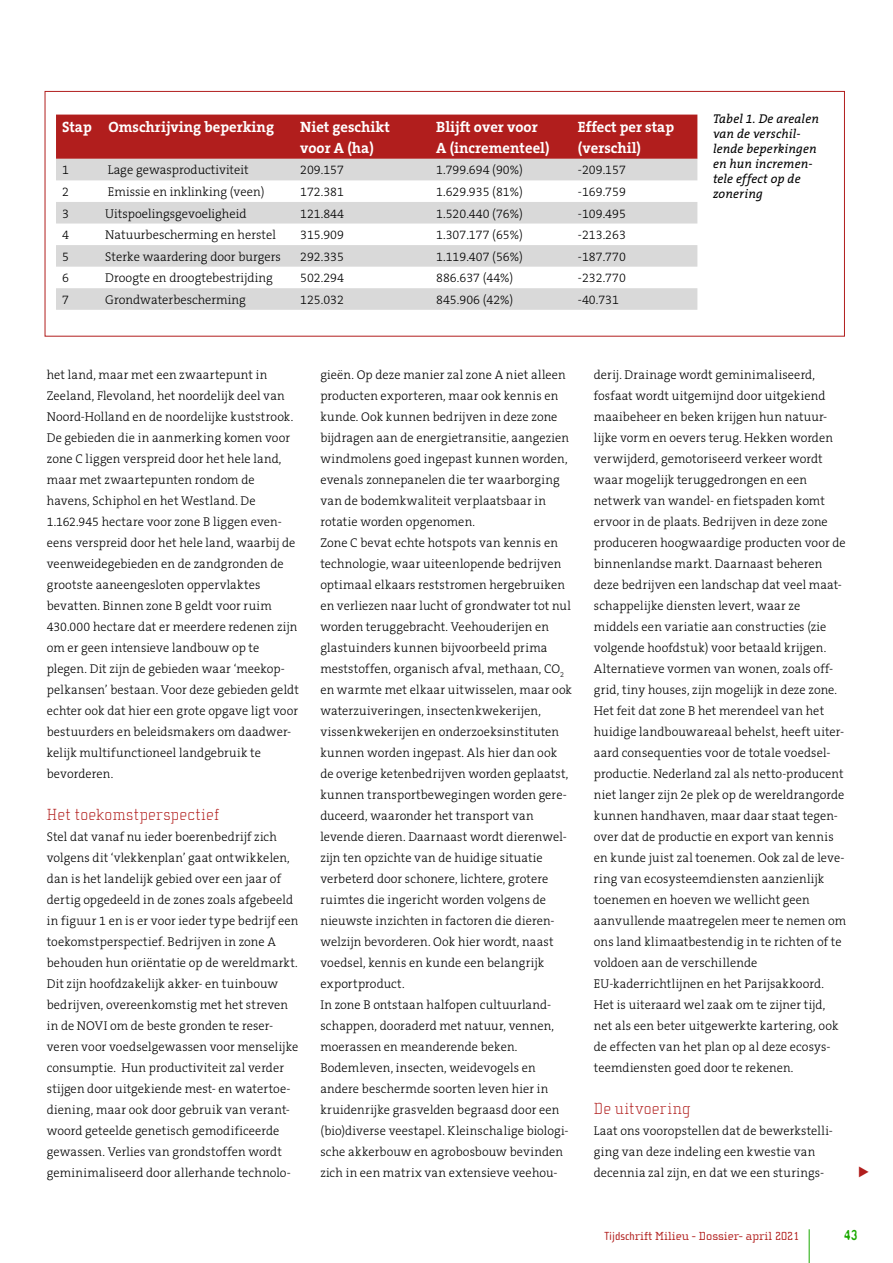
<style>
.page{position:relative;width:893px;height:1263px;background:#fff}
.page>*{position:absolute;margin:0;border:0;box-sizing:border-box;transform-origin:0 0}
.t1{font:100 16.5px "Cholla Slab OT";letter-spacing:.02em;color:#b11e1d}
.t2{font:700 15px/21px "The Serif B7";color:#fff}
.t3{font:100 13.5px "Washout";color:#1aa900}
.t4{font:300 12.75px/21px "The Serif B3";letter-spacing:.01em;color:#000}
.t5{font:italic 12.75px/15px "The Serif B5 Plain";letter-spacing:.01em;color:#000}
.t6{font:12px "Cholla Slab OT";color:#b11e1d}
.s1{font-family:"Cholla Sans OT"}
</style>
<div class="page">
<hr style="left:809px;top:1229px;width:1px;height:34px;background:#1aa900">
<div style="left:45px;top:91px;width:800px;height:246px;border:1px solid #b11e1d"></div>
<div style="left:56px;top:115px;width:641px;height:44px;background:#b11e1d"></div>
<svg style="left:56px;top:159px;width:641px;height:151px;fill:#d9d9d9"></svg>
<p class="t2" style="left:62px;top:117px;width:214px">Stap Omschrijving beperking</p>
<p class="t2" style="left:300px;top:117px;width:91px">Niet geschikt voor A (ha)</p>
<p class="t2" style="left:436px;top:117px;width:115px">Blijft over voor<br>A (incrementeel)</p>
<p class="t2" style="left:578px;top:117px;width:98px">Effect per stap (verschil)</p>
<p class="t4" style="left:62px;top:160px;width:8px">1</p>
<p class="t4" style="left:108px;top:160px;width:142px">Lage gewasproductiviteit</p>
<p class="t4" style="left:300px;top:160px;width:45px">209.157</p>
<p class="t4" style="left:436px;top:160px;width:88px">1.799.694 (90%)</p>
<p class="t4" style="left:578px;top:160px;width:49px">-209.157</p>
<p class="t4" style="left:62px;top:182px;width:8px">2</p>
<p class="t4" style="left:108px;top:182px;width:158px">Emissie en inklinking (veen)</p>
<p class="t4" style="left:300px;top:182px;width:45px">172.381</p>
<p class="t4" style="left:436px;top:182px;width:88px">1.629.935 (81%)</p>
<p class="t4" style="left:578px;top:182px;width:49px">-169.759</p>
<p class="t4" style="left:62px;top:203px;width:8px">3</p>
<p class="t4" style="left:105px;top:203px;width:143px">Uitspoelingsgevoeligheid</p>
<p class="t4" style="left:300px;top:203px;width:45px">121.844</p>
<p class="t4" style="left:436px;top:203px;width:88px">1.520.440 (76%)</p>
<p class="t4" style="left:578px;top:203px;width:49px">-109.495</p>
<p class="t4" style="left:62px;top:225px;width:8px">4</p>
<p class="t4" style="left:105px;top:225px;width:172px">Natuurbescherming en herstel</p>
<p class="t4" style="left:300px;top:225px;width:45px">315.909</p>
<p class="t4" style="left:436px;top:225px;width:88px">1.307.177 (65%)</p>
<p class="t4" style="left:578px;top:225px;width:49px">-213.263</p>
<p class="t4" style="left:62px;top:246px;width:8px">5</p>
<p class="t4" style="left:105px;top:246px;width:177px">Sterke waardering door burgers</p>
<p class="t4" style="left:300px;top:246px;width:45px">292.335</p>
<p class="t4" style="left:436px;top:246px;width:88px">1.119.407 (56%)</p>
<p class="t4" style="left:578px;top:246px;width:49px">-187.770</p>
<p class="t4" style="left:62px;top:268px;width:8px">6</p>
<p class="t4" style="left:105px;top:268px;width:169px">Droogte en droogtebestrijding</p>
<p class="t4" style="left:300px;top:268px;width:45px">502.294</p>
<p class="t4" style="left:436px;top:268px;width:79px">886.637 (44%)</p>
<p class="t4" style="left:578px;top:268px;width:49px">-232.770</p>
<p class="t4" style="left:62px;top:289px;width:8px">7</p>
<p class="t4" style="left:105px;top:289px;width:142px">Grondwaterbescherming</p>
<p class="t4" style="left:300px;top:289px;width:45px">125.032</p>
<p class="t4" style="left:436px;top:289px;width:79px">845.906 (42%)</p>
<p class="t4" style="left:578px;top:289px;width:43px">-40.731</p>
<p class="t5" style="left:713px;top:111px;width:107px">Tabel 1. De arealen van de verschil&shy;lende beperkingen en hun incremen&shy;tele effect op de zonering</p>
<p class="t4" style="left:47px;top:364px;width:254px">het land, maar met een zwaartepunt in Zeeland, Flevoland, het noordelijk deel van Noord-Holland en de noordelijke kuststrook.<br>De gebieden die in aanmerking komen voor zone C liggen verspreid door het hele land, maar met zwaartepunten rondom de havens, Schiphol en het Westland. De 1.162.945 hectare voor zone B liggen even&shy;eens verspreid door het hele land, waarbij de veenweidegebieden en de zandgronden de grootste aaneengesloten oppervlaktes bevatten. Binnen zone B geldt voor ruim 430.000 hectare dat er meerdere redenen zijn om er geen intensieve landbouw op te plegen. Dit zijn de gebieden waar ‘meekop&shy;pelkansen’ bestaan. Voor deze gebieden geldt echter ook dat hier een grote opgave ligt voor bestuurders en beleidsmakers om daadwer&shy;kelijk multifunctioneel landgebruik te bevorderen.</p>
<p class="t1" style="left:47px;top:805px;width:174px">Het toekomstperspectief</p>
<p class="t4" style="left:47px;top:826px;width:253px">Stel dat vanaf nu ieder boerenbedrijf zich volgens dit ‘vlekkenplan’ gaat ontwikkelen, dan is het landelijk gebied over een jaar of dertig opgedeeld in de zones zoals afgebeeld in figuur 1 en is er voor ieder type bedrijf een toekomstperspectief. Bedrijven in zone A behouden hun oriëntatie op de wereldmarkt.<br>Dit zijn hoofdzakelijk akker- en tuinbouw bedrijven, overeenkomstig met het streven in de NOVI om de beste gronden te reser&shy;veren voor voedselgewassen voor menselijke consumptie. Hun productiviteit zal verder stijgen door uitgekiende mest- en watertoe&shy;diening, maar ook door gebruik van verant&shy;woord geteelde genetisch gemodificeerde gewassen. Verlies van grondstoffen wordt geminimaliseerd door allerhande technolo-</p>
<p class="t4" style="left:320px;top:364px;width:253px">gieën. Op deze manier zal zone A niet alleen producten exporteren, maar ook kennis en kunde. Ook kunnen bedrijven in deze zone bijdragen aan de energietransitie, aangezien windmolens goed ingepast kunnen worden, evenals zonnepanelen die ter waarborging van de bodemkwaliteit verplaatsbaar in rotatie worden opgenomen.<br>Zone C bevat echte hotspots van kennis en technologie, waar uiteenlopende bedrijven optimaal elkaars reststromen hergebruiken en verliezen naar lucht of grondwater tot nul worden teruggebracht. Veehouderijen en glastuinders kunnen bijvoorbeeld prima meststoffen, organisch afval, methaan, CO<sub>2 </sub>en warmte met elkaar uitwisselen, maar ook waterzuiveringen, insectenkwekerijen, vissenkwekerijen en onderzoeksinstituten kunnen worden ingepast. Als hier dan ook de overige ketenbedrijven worden geplaatst, kunnen transportbewegingen worden gere&shy;duceerd, waaronder het transport van levende dieren. Daarnaast wordt dierenwel&shy;zijn ten opzichte van de huidige situatie verbeterd door schonere, lichtere, grotere ruimtes die ingericht worden volgens de nieuwste inzichten in factoren die dieren&shy;welzijn bevorderen. Ook hier wordt, naast voedsel, kennis en kunde een belangrijk exportproduct.<br>In zone B ontstaan halfopen cultuurland&shy;schappen, dooraderd met natuur, vennen, moerassen en meanderende beken.<br>Bodemleven, insecten, weidevogels en andere beschermde soorten leven hier in kruidenrijke grasvelden begraasd door een (bio)diverse veestapel. Kleinschalige biologi&shy;sche akkerbouw en agrobosbouw bevinden zich in een matrix van extensieve veehou-</p>
<p class="t4" style="left:594px;top:364px;width:254px">derij. Drainage wordt geminimaliseerd, fosfaat wordt uitgemijnd door uitgekiend maaibeheer en beken krijgen hun natuur&shy;lijke vorm en oevers terug. Hekken worden verwijderd, gemotoriseerd verkeer wordt waar mogelijk teruggedrongen en een netwerk van wandel- en fietspaden komt ervoor in de plaats. Bedrijven in deze zone produceren hoogwaardige producten voor de binnenlandse markt. Daarnaast beheren deze bedrijven een landschap dat veel maat&shy;schappelijke diensten levert, waar ze middels een variatie aan constructies (zie volgende hoofdstuk) voor betaald krijgen.<br>Alternatieve vormen van wonen, zoals off&shy;grid, tiny houses, zijn mogelijk in deze zone.<br>Het feit dat zone B het merendeel van het huidige landbouwareaal behelst, heeft uiter&shy;aard consequenties voor de totale voedsel&shy;productie. Nederland zal als netto-producent niet langer zijn 2e plek op de wereldrangorde kunnen handhaven, maar daar staat tegen&shy;over dat de productie en export van kennis en kunde juist zal toenemen. Ook zal de leve&shy;ring van ecosysteemdiensten aanzienlijk toenemen en hoeven we wellicht geen aanvullende maatregelen meer te nemen om ons land klimaatbestendig in te richten of te voldoen aan de verschillende EU-kaderrichtlijnen en het Parijsakkoord.<br>Het is uiteraard wel zaak om te zijner tijd, net als een beter uitgewerkte kartering, ook de effecten van het plan op al deze ecosys&shy;teemdiensten goed door te rekenen.</p>
<p class="t1" style="left:594px;top:1099px;width:98px">De uitvoering</p>
<p class="t4" style="left:594px;top:1120px;width:240px">Laat ons vooropstellen dat de bewerkstelli&shy;ging van deze indeling een kwestie van decennia zal zijn, en dat we een sturings-</p>
<p class="t6" style="left:604px;top:1229px;width:196px"><span class="s1">Tijdsch</span>rift Milieu - Dossier- april 2021</p>
<p class="t3" style="left:844px;top:1229px;width:15px">43</p>
</div>
